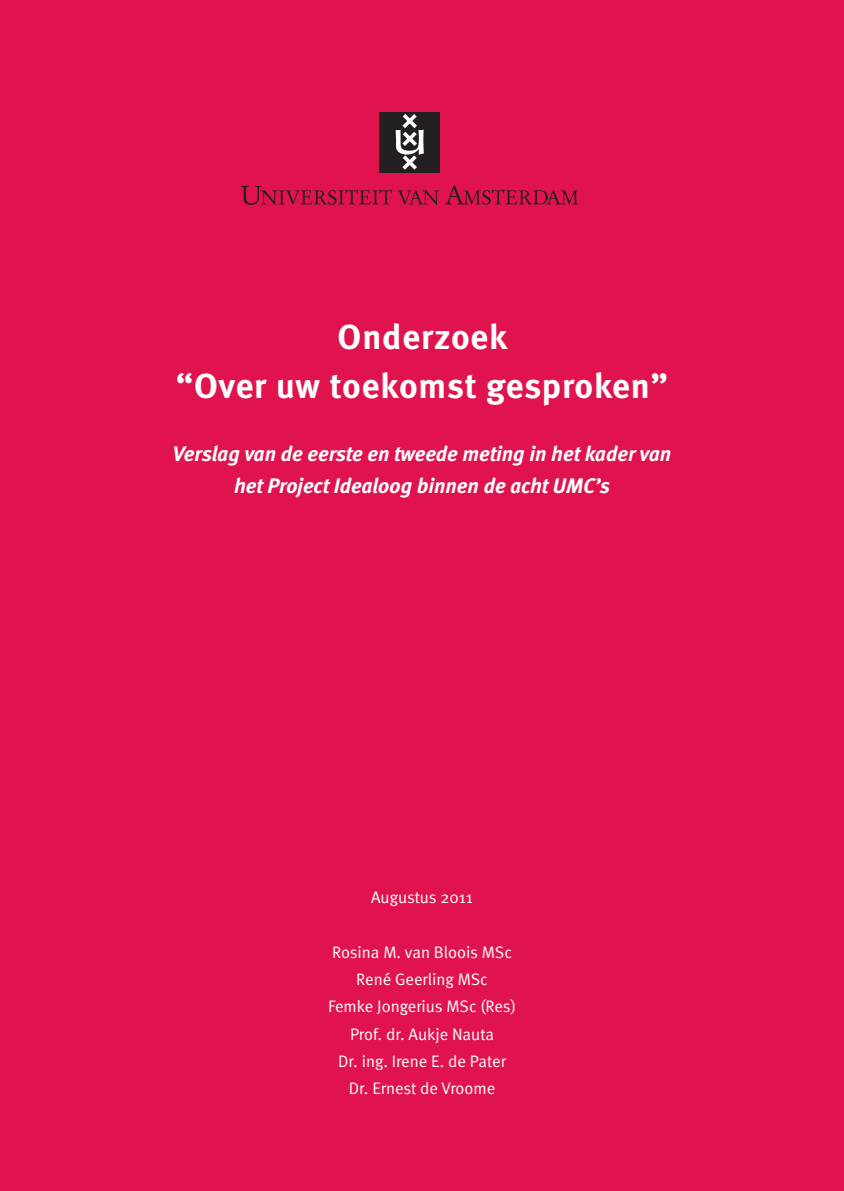
<style>
.page{position:relative;width:844px;height:1191px;background:#fff}
.page>*{position:absolute;margin:0;border:0;box-sizing:border-box;transform-origin:0 0}
.t1{font:700 35px/49px "Meta";letter-spacing:.025em;color:#fff;text-align:center}
.t2{font:italic 700 21px/31.5px "Meta";color:#fff;text-align:center}
.t3{font:16.62px/27.3px "Meta Normal";color:#fff;text-align:center}
</style>
<div class="page">
<div style="left:0;top:0;width:843px;height:1191px;background:#e1134f"></div>
<div style="left:379px;top:112px;width:61px;height:61px;background:#231f20"></div>
<svg style="left:395px;top:114px;width:29px;height:56px"></svg>
<svg style="left:241px;top:186px;width:198px;height:19px"></svg>
<svg style="left:445px;top:185px;width:133px;height:20px"></svg>
<h1 class="t1" style="left:176px;top:316px;width:493px">Onderzoek<br>“Over uw toekomst gesproken”</h1>
<p class="t2" style="left:173px;top:439px;width:500px">Verslag van de eerste en tweede meting in het kader van het Project Idealoog binnen de acht UMC’s</p>
<p class="t3" style="left:371px;top:885px;width:103px">Augustus 2011</p>
<p class="t3" style="left:328px;top:940px;width:189px">Rosina M. van Bloois MSc<br>René Geerling MSc<br>Femke Jongerius MSc (Res)<br>Prof. dr. Aukje Nauta<br>Dr. ing. Irene E. de Pater<br>Dr. Ernest de Vroome</p>
</div>
